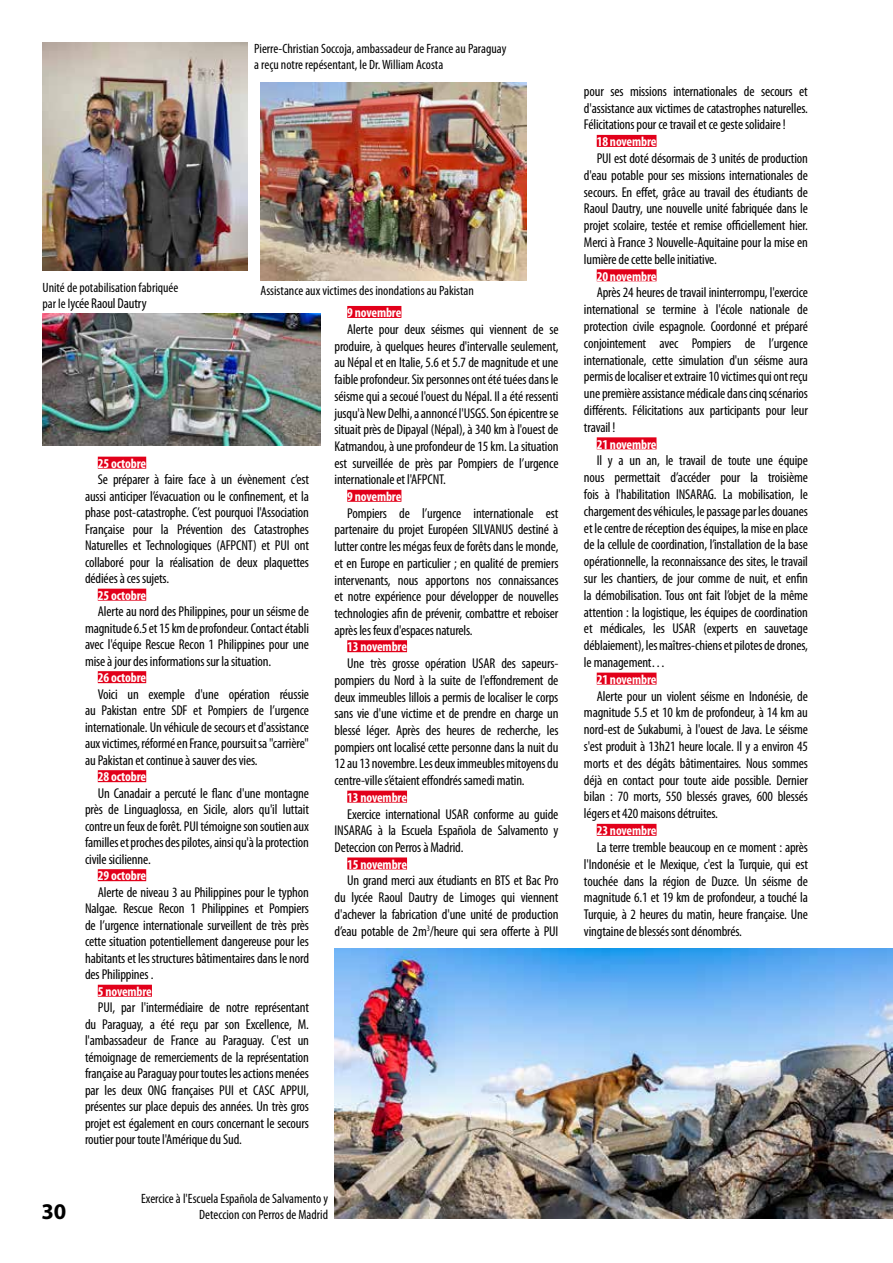
<style>
.page{position:relative;width:893px;height:1263px;background:#fff}
.page>*{position:absolute;margin:0;border:0;box-sizing:border-box;transform-origin:0 0}
.t1{font:700 22.5px "Myriad Pro";color:#000}
.t2{font:condensed 14.25px/16.8px "Myriad Pro";letter-spacing:-.01em;color:#000;text-align:justify}
.t3{font:condensed 13.5px/16.2px "Myriad Pro";color:#000}
.t4{font:700 condensed 13.5px "Myriad Pro";letter-spacing:-.01em;color:#fff}
.s1{font-size:13.5px}
</style>
<div class="page">
<div style="left:98px;top:457px;width:48px;height:12px;background:#e2001a"></div>
<div style="left:98px;top:589px;width:48px;height:12px;background:#e2001a"></div>
<div style="left:98px;top:671px;width:48px;height:12px;background:#e2001a"></div>
<div style="left:98px;top:770px;width:48px;height:12px;background:#e2001a"></div>
<div style="left:98px;top:869px;width:48px;height:12px;background:#e2001a"></div>
<div style="left:98px;top:985px;width:54px;height:12px;background:#e2001a"></div>
<div style="left:347px;top:306px;width:54px;height:12px;background:#e2001a"></div>
<div style="left:347px;top:490px;width:54px;height:12px;background:#e2001a"></div>
<div style="left:347px;top:640px;width:60px;height:12px;background:#e2001a"></div>
<div style="left:347px;top:791px;width:60px;height:12px;background:#e2001a"></div>
<div style="left:347px;top:857px;width:60px;height:12px;background:#e2001a"></div>
<div style="left:597px;top:135px;width:59px;height:12px;background:#e2001a"></div>
<div style="left:597px;top:269px;width:59px;height:12px;background:#e2001a"></div>
<div style="left:597px;top:437px;width:59px;height:12px;background:#e2001a"></div>
<div style="left:597px;top:673px;width:59px;height:12px;background:#e2001a"></div>
<div style="left:597px;top:824px;width:59px;height:12px;background:#e2001a"></div>
<img style="left:43px;top:43px;width:205px;height:228px">
<img style="left:260px;top:83px;width:267px;height:198px">
<img style="left:43px;top:314px;width:278px;height:131px">
<img style="left:334px;top:949px;width:559px;height:270px">
<p class="t3" style="left:254px;top:40px;width:254px">Pierre-Christian Soccoja, ambassadeur de France au Paraguay a reçu notre repésentant, le Dr. William Acosta</p>
<p class="t3" style="left:43px;top:279px;width:137px">Unité de potabilisation fabriquée</p>
<p class="t2" style="left:43px;top:295px;width:106px"><span class="s1">par le l</span>ycée Raoul Dautry</p>
<p class="t3" style="left:260px;top:282px;width:215px">Assistance aux victimes des inondations au Pakistan</p>
<p class="t4" style="left:347px;top:304px;width:56px">9 novembre</p>
<p class="t2" style="left:334px;top:321px;width:225px;text-indent:13px">Alerte pour deux séismes qui viennent de se produire, à quelques heures d'intervalle seulement, au Népal et en Italie, 5.6 et 5.7 de magnitude et une faible profondeur. Six personnes ont été tuées dans le séisme qui a secoué l'ouest du Népal. Il a été ressenti jusqu'à New Delhi, a annoncé l'USGS. Son épicentre se situait près de Dipayal (Népal), à 340 km à l'ouest de Katmandou, à une profondeur de 15 km. La situation est surveillée de près par Pompiers de l’urgence internationale et l'AFPCNT.</p>
<p class="t4" style="left:347px;top:488px;width:56px">9 novembre</p>
<p class="t2" style="left:334px;top:504px;width:225px;text-indent:13px">Pompiers de l’urgence internationale est partenaire du projet Européen SILVANUS destiné à lutter contre les mégas feux de forêts dans le monde, et en Europe en particulier ; en qualité de premiers intervenants, nous apportons nos connaissances et notre expérience pour développer de nouvelles technologies afin de prévenir, combattre et reboiser après les feux d'espaces naturels.</p>
<p class="t4" style="left:347px;top:638px;width:61px">13 novembre</p>
<p class="t2" style="left:334px;top:655px;width:225px;text-indent:13px">Une très grosse opération USAR des sapeurs&shy;pompiers du Nord à la suite de l'effondrement de deux immeubles lillois a permis de localiser le corps sans vie d'une victime et de prendre en charge un blessé léger. Après des heures de recherche, les pompiers ont localisé cette personne dans la nuit du 12 au 13 novembre. Les deux immeubles mitoyens du centre-ville s’étaient effondrés samedi matin.</p>
<p class="t4" style="left:347px;top:789px;width:61px">13 novembre</p>
<p class="t2" style="left:334px;top:805px;width:225px;text-indent:13px">Exercice international USAR conforme au guide INSARAG à la Escuela Española de Salvamento y Deteccion con Perros à Madrid.</p>
<p class="t4" style="left:347px;top:856px;width:61px">15 novembre</p>
<p class="t2" style="left:334px;top:872px;width:225px;text-indent:13px">Un grand merci aux étudiants en BTS et Bac Pro du lycée Raoul Dautry de Limoges qui viennent d'achever la fabrication d'une unité de production d’eau potable de 2m<sup>3</sup>/heure qui sera offerte à PUI</p>
<p class="t4" style="left:98px;top:455px;width:50px">25 octobre</p>
<p class="t2" style="left:85px;top:471px;width:225px;text-indent:13px">Se préparer à faire face à un évènement c’est aussi anticiper l’évacuation ou le confinement, et la phase post-catastrophe. C’est pourquoi l'Association Française pour la Prévention des Catastrophes Naturelles et Technologiques (AFPCNT) et PUI ont collaboré pour la réalisation de deux plaquettes dédiées à ces sujets.</p>
<p class="t4" style="left:98px;top:587px;width:50px">25 octobre</p>
<p class="t2" style="left:85px;top:603px;width:225px;text-indent:13px">Alerte au nord des Philippines, pour un séisme de magnitude 6.5 et 15 km de profondeur. Contact établi avec l'équipe Rescue Recon 1 Philippines pour une mise à jour des informations sur la situation.</p>
<p class="t4" style="left:98px;top:669px;width:50px">26 octobre</p>
<p class="t2" style="left:85px;top:686px;width:225px;text-indent:13px">Voici un exemple d'une opération réussie au Pakistan entre SDF et Pompiers de l’urgence internationale. Un véhicule de secours et d'assistance aux victimes, réformé en France, poursuit sa "carrière" au Pakistan et continue à sauver des vies.</p>
<p class="t4" style="left:98px;top:768px;width:50px">28 octobre</p>
<p class="t2" style="left:85px;top:785px;width:225px;text-indent:13px">Un Canadair a percuté le flanc d'une montagne près de Linguaglossa, en Sicile, alors qu'il luttait contre un feux de forêt. PUI témoigne son soutien aux familles et proches des pilotes, ainsi qu'à la protection civile sicilienne.</p>
<p class="t4" style="left:98px;top:867px;width:50px">29 octobre</p>
<p class="t2" style="left:85px;top:884px;width:225px;text-indent:13px">Alerte de niveau 3 au Philippines pour le typhon Nalgae. Rescue Recon 1 Philippines et Pompiers de l’urgence internationale surveillent de très près cette situation potentiellement dangereuse pour les habitants et les structures bâtimentaires dans le nord des Philippines .</p>
<p class="t4" style="left:98px;top:983px;width:56px">5 novembre</p>
<p class="t2" style="left:85px;top:999px;width:225px;text-indent:13px">PUI, par l'intermédiaire de notre représentant du Paraguay, a été reçu par son Excellence, M. l'ambassadeur de France au Paraguay. C'est un témoignage de remerciements de la représentation française au Paraguay pour toutes les actions menées par les deux ONG françaises PUI et CASC APPUI, présentes sur place depuis des années. Un très gros projet est également en cours concernant le secours routier pour toute l'Amérique du Sud.</p>
<h1 class="t1" style="left:41px;top:1197px;width:26px">30</h1>
<p class="t3" style="left:141px;top:1190px;width:188px;text-align:right">Exercice à l'Escuela Española de Salvamento y<br>Deteccion con Perros de Madrid</p>
<p class="t2" style="left:584px;top:82px;width:225px">pour ses missions internationales de secours et d'assistance aux victimes de catastrophes naturelles.<br>Félicitations pour ce travail et ce geste solidaire !</p>
<p class="t4" style="left:597px;top:133px;width:61px">18 novembre</p>
<p class="t2" style="left:584px;top:150px;width:225px;text-indent:13px">PUI est doté désormais de 3 unités de production d'eau potable pour ses missions internationales de secours. En effet, grâce au travail des étudiants de Raoul Dautry, une nouvelle unité fabriquée dans le projet scolaire, testée et remise officiellement hier.<br>Merci à France 3 Nouvelle-Aquitaine pour la mise en lumière de cette belle initiative.</p>
<p class="t4" style="left:597px;top:268px;width:61px">20 novembre</p>
<p class="t2" style="left:584px;top:284px;width:225px;text-indent:13px">Après 24 heures de travail ininterrompu, l'exercice international se termine à l'école nationale de protection civile espagnole. Coordonné et préparé conjointement avec Pompiers de l’urgence internationale, cette simulation d'un séisme aura permis de localiser et extraire 10 victimes qui ont reçu une première assistance médicale dans cinq scénarios différents. Félicitations aux participants pour leur travail !</p>
<p class="t4" style="left:597px;top:436px;width:61px">21 novembre</p>
<p class="t2" style="left:584px;top:452px;width:225px;text-indent:13px">Il y a un an, le travail de toute une équipe nous permettait d’accéder pour la troisième fois à l'habilitation INSARAG. La mobilisation, le chargement des véhicules, le passage par les douanes et le centre de réception des équipes, la mise en place de la cellule de coordination, l’installation de la base opérationnelle, la reconnaissance des sites, le travail sur les chantiers, de jour comme de nuit, et enfin la démobilisation. Tous ont fait l’objet de la même attention : la logistique, les équipes de coordination et médicales, les USAR (experts en sauvetage déblaiement), les maîtres-chiens et pilotes de drones, le management…</p>
<p class="t4" style="left:597px;top:671px;width:61px">21 novembre</p>
<p class="t2" style="left:584px;top:687px;width:225px;text-indent:13px">Alerte pour un violent séisme en Indonésie, de magnitude 5.5 et 10 km de profondeur, à 14 km au nord-est de Sukabumi, à l'ouest de Java. Le séisme s'est produit à 13h21 heure locale. Il y a environ 45 morts et des dégâts bâtimentaires. Nous sommes déjà en contact pour toute aide possible. Dernier bilan : 70 morts, 550 blessés graves, 600 blessés légers et 420 maisons détruites.</p>
<p class="t4" style="left:597px;top:822px;width:61px">23 novembre</p>
<p class="t2" style="left:584px;top:839px;width:225px;text-indent:13px">La terre tremble beaucoup en ce moment : après l'Indonésie et le Mexique, c'est la Turquie, qui est touchée dans la région de Duzce. Un séisme de magnitude 6.1 et 19 km de profondeur, a touché la Turquie, à 2 heures du matin, heure française. Une vingtaine de blessés sont dénombrés.</p>
</div>
